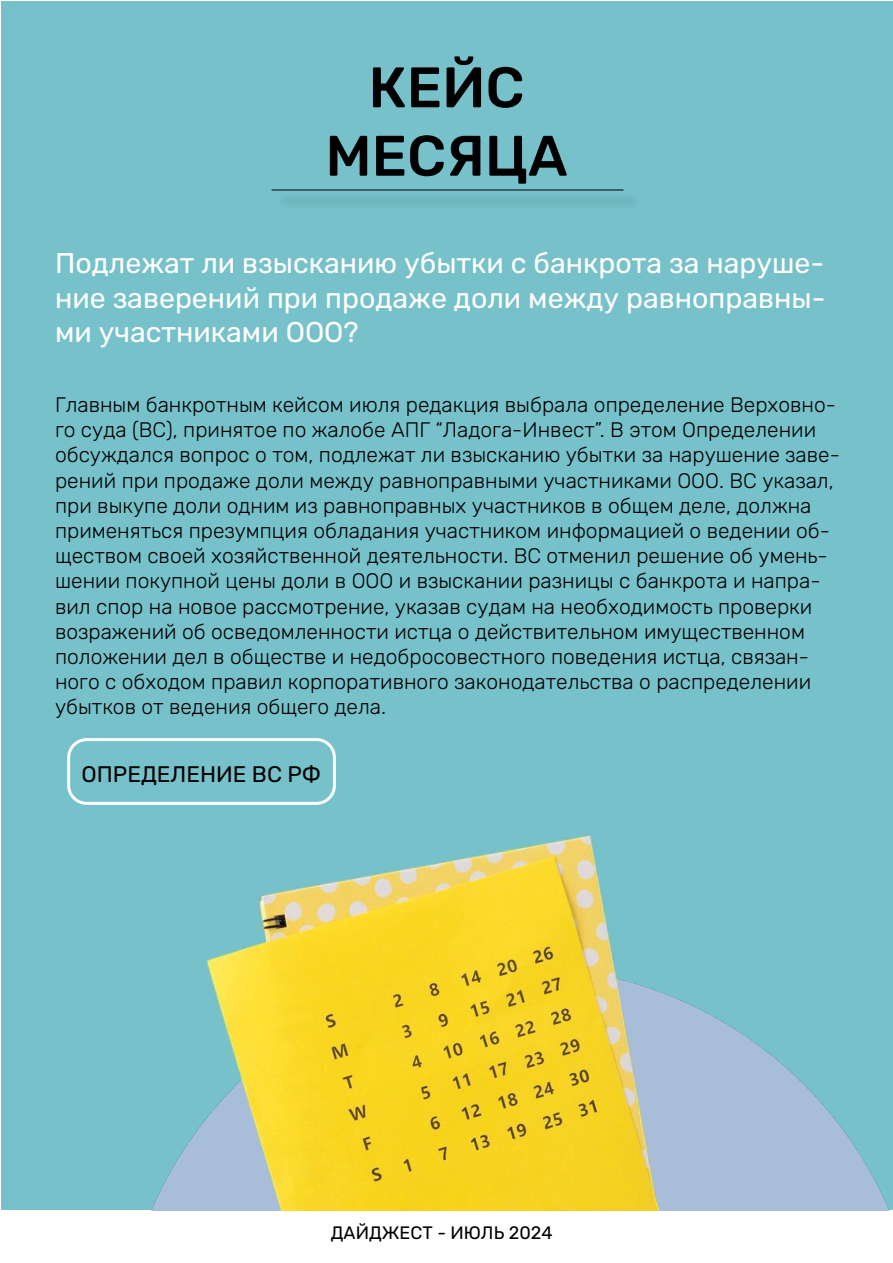
<style>
.page{position:relative;width:893px;height:1263px;background:#fff}
.page>*{position:absolute;margin:0;border:0;box-sizing:border-box;transform-origin:0 0}
.t1{font:500 57px/68.4px "Rubik";color:#000;text-align:center}
.t2{font:28.5px/34.2px "Rubik";color:#fff;text-align:justify}
.t3{font:22.5px "Rubik";color:#000}
.t4{font:300 21px/25.2px "Rubik";color:#000}
.t5{font:18px "Rubik";color:#000}
</style>
<div class="page">
<div style="left:1px;top:1px;width:892px;height:1209px;background:#76c1ca"></div>
<img style="left:151px;top:835px;width:738px;height:375px">
<div style="left:275px;top:192px;width:366px;height:17px;background:#71b9c2"></div>
<hr style="left:272px;top:190px;width:351px;height:1px;background:#000">
<div style="left:67px;top:738px;width:269px;height:67px;border:3px solid #fff;border-radius:18px"></div>
<h1 class="t1" style="left:325px;top:55px;width:244px">КЕЙС<br>МЕСЯЦА</h1>
<h2 class="t2" style="left:55px;top:247px;width:772px">Подлежат ли взысканию убытки с банкрота за наруше&shy;ние заверений при продаже доли между равноправны&shy;ми участниками ООО?</h2>
<p class="t4" style="left:55px;top:393px;width:786px">Главным банкротным кейсом июля редакция выбрала определение Верховно&shy;го суда (ВС), принятое по жалобе АПГ “Ладога-Инвест”. В этом Определении обсуждался вопрос о том, подлежат ли взысканию убытки за нарушение заве&shy;рений при продаже доли между равноправными участниками ООО. ВС указал, при выкупе доли одним из равноправных участников в общем деле, должна применяться презумпция обладания участником информацией о ведении об&shy;ществом своей хозяйственной деятельности. ВС отменил решение об умень&shy;шении покупной цены доли в ООО и взыскании разницы с банкрота и напра&shy;вил спор на новое рассмотрение, указав судам на необходимость проверки возражений об осведомленности истца о действительном имущественном положении дел в обществе и недобросовестного поведения истца, связан&shy;ного с обходом правил корпоративного законодательства о распределении убытков от ведения общего дела.</p>
<p class="t3" style="left:82px;top:762px;width:241px">ОПРЕДЕЛЕНИЕ ВС РФ</p>
<p class="t5" style="left:331px;top:1223px;width:223px">ДАЙДЖЕСТ - ИЮЛЬ 2024</p>
</div>
